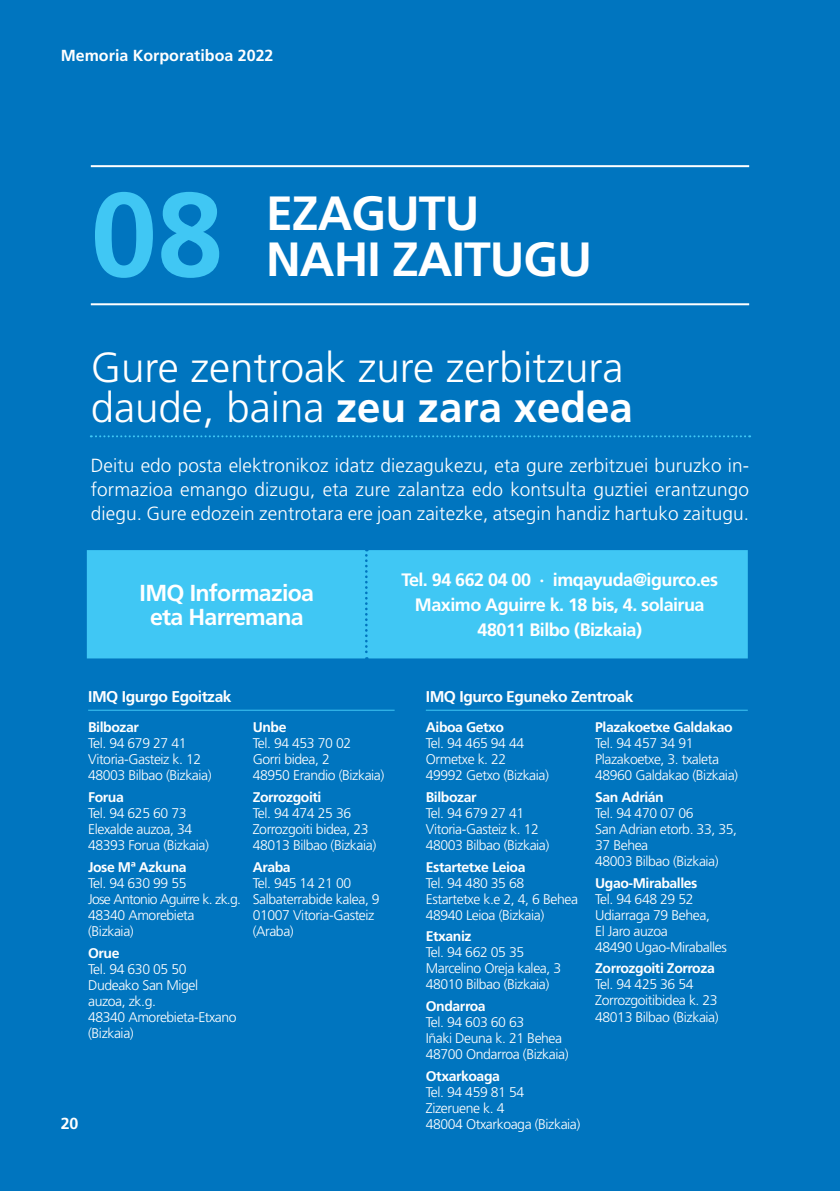
<style>
.page{position:relative;width:840px;height:1191px;background:#fff}
.page>*{position:absolute;margin:0;border:0;box-sizing:border-box;transform-origin:0 0}
.t1{font:700 119.2px "Frutiger LT Std";color:#40c7f4}
.t2{font:700 48px "Frutiger LT Std";letter-spacing:-.02em;color:#fff}
.t3{font:300 42px/40px "Frutiger LT Std";color:#fff}
.t4{font:700 23.2px/23.2px "Frutiger LT Std";letter-spacing:-.03em;color:#fff;text-align:center}
.t5{font:300 19px/24px "Frutiger LT Std";letter-spacing:.005em;color:#fff;text-align:justify}
.t6{font:700 18px/25.4px "Frutiger LT Std";letter-spacing:-.03em;color:#fff;text-align:center}
.t7{font:700 16px "Frutiger LT Std";color:#fff}
.t8{font:700 15.6px "Frutiger LT Std";letter-spacing:-.03em;color:#fff}
.t9{font:300 14px/16px "Frutiger LT Std";letter-spacing:-.03em;color:#fff}
.t10{font:700 14px "Frutiger LT Std";letter-spacing:-.03em;color:#fff}
.s1{font-weight:700}
</style>
<div class="page">
<div style="left:0;top:0;width:839px;height:1191px;background:#0075bf"></div>
<hr style="left:91px;top:303px;width:657px;height:2px;background:#fff">
<hr style="left:91px;top:165px;width:657px;height:2px;background:#fff">
<svg style="left:91px;top:435px;width:658px;height:2px"></svg>
<div style="left:87px;top:550px;width:660px;height:108px;background:#40c7f4"></div>
<svg style="left:365px;top:550px;width:2px;height:108px"></svg>
<hr style="left:88px;top:709px;width:306px;height:1px;background:#40c7f4">
<hr style="left:425px;top:709px;width:322px;height:1px;background:#40c7f4">
<p class="t7" style="left:61px;top:46px;width:214px">Memoria Korporatiboa 2022</p>
<h1 class="t1" style="left:91px;top:165px;width:134px">08</h1>
<h2 class="t2" style="left:266px;top:185px;width:214px">EZAGUTU</h2>
<h2 class="t2" style="left:266px;top:231px;width:327px">NAHI ZAITUGU</h2>
<h3 class="t3" style="left:91px;top:348px;width:543px">Gure zentroak zure zerbitzura daude, baina <span class="s1">zeu zara xedea</span></h3>
<p class="t5" style="left:91px;top:453px;width:659px">Deitu edo posta elektronikoz idatz diezagukezu, eta gure zerbitzuei buruzko in&shy;formazioa emango dizugu, eta zure zalantza edo kontsulta guztiei erantzungo diegu. Gure edozein zentrotara ere joan zaitezke, atsegin handiz hartuko zaitugu.</p>
<h3 class="t4" style="left:139px;top:582px;width:176px">IMQ Informazioa eta Harremana</h3>
<p class="t6" style="left:401px;top:567px;width:318px">Tel. 94 662 04 00 · imqayuda@igurco.es<br>Maximo Aguirre k. 18 bis, 4. solairua<br>48011 Bilbo (Bizkaia)</p>
<p class="t7" style="left:61px;top:1114px;width:19px">20</p>
<p class="t8" style="left:88px;top:687px;width:145px">IMQ Igurgo Egoitzak</p>
<p class="t8" style="left:425px;top:687px;width:209px">IMQ Igurco Eguneko Zentroak</p>
<p class="t10" style="left:88px;top:719px;width:52px">Bilbozar</p>
<p class="t9" style="left:88px;top:735px;width:125px">Tel. 94 679 27 41<br>Vitoria-Gasteiz k. 12<br>48003 Bilbao (Bizkaia)</p>
<p class="t10" style="left:88px;top:789px;width:37px">Forua</p>
<p class="t9" style="left:88px;top:805px;width:122px">Tel. 94 625 60 73<br>Elexalde auzoa, 34<br>48393 Forua (Bizkaia)</p>
<p class="t10" style="left:88px;top:858px;width:100px">Jose Mª Azkuna</p>
<p class="t9" style="left:88px;top:875px;width:154px">Tel. 94 630 99 55<br>Jose Antonio Aguirre k. zk.g.<br>48340 Amorebieta (Bizkaia)</p>
<p class="t10" style="left:88px;top:944px;width:33px">Orue</p>
<p class="t9" style="left:88px;top:961px;width:150px">Tel. 94 630 05 50<br>Dudeako San Migel auzoa, zk.g.<br>48340 Amorebieta-Etxano (Bizkaia)</p>
<p class="t10" style="left:252px;top:719px;width:35px">Unbe</p>
<p class="t9" style="left:252px;top:736px;width:133px">Tel. 94 453 70 02<br>Gorri bidea, 2<br>48950 Erandio (Bizkaia)</p>
<p class="t10" style="left:252px;top:789px;width:70px">Zorrozgoiti</p>
<p class="t9" style="left:252px;top:805px;width:125px">Tel. 94 474 25 36<br>Zorrozgoiti bidea, 23<br>48013 Bilbao (Bizkaia)</p>
<p class="t10" style="left:252px;top:858px;width:39px">Araba</p>
<p class="t9" style="left:252px;top:875px;width:128px">Tel. 945 14 21 00<br>Salbaterrabide kalea, 9<br>01007 Vitoria-Gasteiz (Araba)</p>
<p class="t10" style="left:425px;top:719px;width:80px">Aiboa Getxo</p>
<p class="t9" style="left:425px;top:735px;width:125px">Tel. 94 465 94 44<br>Ormetxe k. 22<br>49992 Getxo (Bizkaia)</p>
<p class="t10" style="left:425px;top:789px;width:52px">Bilbozar</p>
<p class="t9" style="left:425px;top:805px;width:125px">Tel. 94 679 27 41<br>Vitoria-Gasteiz k. 12<br>48003 Bilbao (Bizkaia)</p>
<p class="t10" style="left:425px;top:858px;width:101px">Estartetxe Leioa</p>
<p class="t9" style="left:425px;top:875px;width:154px">Tel. 94 480 35 68<br>Estartetxe k.e 2, 4, 6 Behea<br>48940 Leioa (Bizkaia)</p>
<p class="t10" style="left:425px;top:928px;width:47px">Etxaniz</p>
<p class="t9" style="left:425px;top:944px;width:137px">Tel. 94 662 05 35<br>Marcelino Oreja kalea, 3<br>48010 Bilbao (Bizkaia)</p>
<p class="t10" style="left:425px;top:998px;width:61px">Ondarroa</p>
<p class="t9" style="left:425px;top:1014px;width:144px">Tel. 94 603 60 63<br>Iñaki Deuna k. 21 Behea<br>48700 Ondarroa (Bizkaia)</p>
<p class="t10" style="left:425px;top:1067px;width:76px">Otxarkoaga</p>
<p class="t9" style="left:425px;top:1084px;width:156px">Tel. 94 459 81 54<br>Zizeruene k. 4<br>48004 Otxarkoaga (Bizkaia)</p>
<p class="t10" style="left:595px;top:719px;width:139px">Plazakoetxe Galdakao</p>
<p class="t9" style="left:595px;top:735px;width:144px">Tel. 94 457 34 91<br>Plazakoetxe, 3. txaleta<br>48960 Galdakao (Bizkaia)</p>
<p class="t10" style="left:595px;top:789px;width:70px">San Adrián</p>
<p class="t9" style="left:595px;top:805px;width:143px">Tel. 94 470 07 06<br>San Adrian etorb. 33, 35,<br>37 Behea<br>48003 Bilbao (Bizkaia)</p>
<p class="t10" style="left:595px;top:874px;width:104px">Ugao-Miraballes</p>
<p class="t9" style="left:595px;top:891px;width:133px">Tel. 94 648 29 52<br>Udiarraga 79 Behea,<br>El Jaro auzoa<br>48490 Ugao-Miraballes</p>
<p class="t10" style="left:595px;top:960px;width:121px">Zorrozgoiti Zorroza</p>
<p class="t9" style="left:595px;top:976px;width:125px">Tel. 94 425 36 54<br>Zorrozgoitibidea k. 23<br>48013 Bilbao (Bizkaia)</p>
</div>
